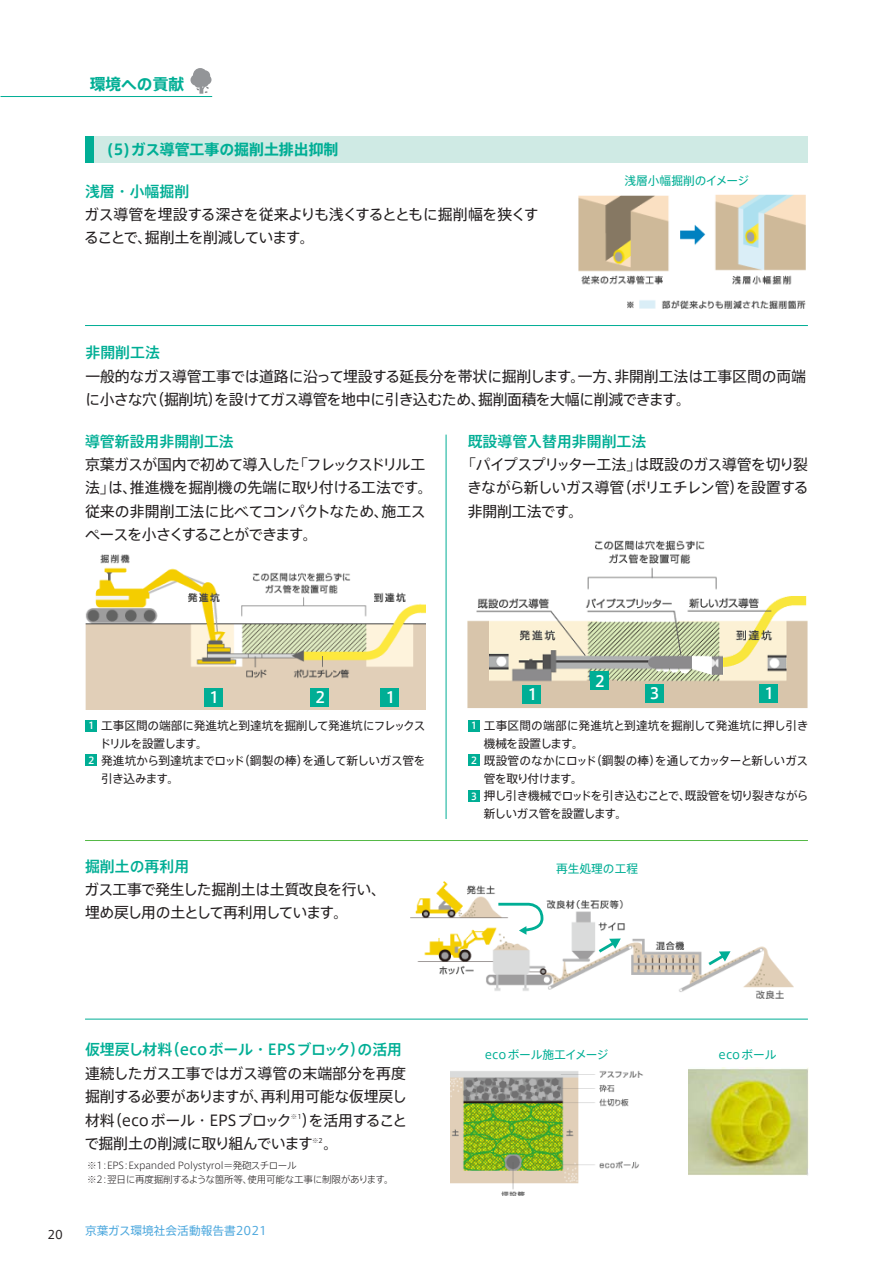
<style>
.page{position:relative;width:893px;height:1263px;background:#fff}
.page>*{position:absolute;margin:0;border:0;box-sizing:border-box;transform-origin:0 0}
.t1{font:700 15.75px "Axis Std";color:#00ae95}
.t2{font:500 15.3px "Axis Std";color:#fff}
.t3{font:14.85px/23.4px "Axis Std";letter-spacing:-.03em;color:#231f20}
.t4{font:500 14.85px "Axis Std";color:#00ae95}
.t5{font:700 14.85px "Axis Std";color:#00ae95}
.t6{font:11.7px/17.5px "Axis Std";letter-spacing:-.04em;color:#231f20}
.t7{font:11.7px "Axis Std";color:#00ae95}
.t8{font:11.7px "Axis Std";color:#4fa9de}
.t9{font:300 9.6px/13.8px "Axis Std";letter-spacing:-.025em;color:#231f20}
.t10{font:500 9.6px "Axis Std";color:#fff}
.t11{font:6.45px "Axis Std";color:#231f20}
</style>
<div class="page">
<div style="left:85px;top:136px;width:723px;height:27px;background:#cfeae4"></div>
<div style="left:85px;top:136px;width:9px;height:27px;background:#00ae95"></div>
<hr style="left:1px;top:96px;width:211px;height:1px;background:#00ae95">
<svg style="left:190px;top:68px;width:21px;height:25px"></svg>
<img style="left:468px;top:540px;width:340px;height:168px">
<img style="left:85px;top:554px;width:341px;height:155px">
<img style="left:451px;top:1070px;width:192px;height:126px">
<img style="left:689px;top:1068px;width:120px;height:108px">
<img style="left:578px;top:194px;width:227px;height:115px">
<div style="left:85px;top:720px;width:12px;height:11px;background:#00ae95"></div>
<div style="left:85px;top:754px;width:12px;height:12px;background:#00ae95"></div>
<div style="left:468px;top:720px;width:11px;height:11px;background:#00ae95"></div>
<div style="left:468px;top:754px;width:11px;height:12px;background:#00ae95"></div>
<div style="left:468px;top:790px;width:11px;height:12px;background:#00ae95"></div>
<hr style="left:85px;top:325px;width:723px;height:1px;background:#00ae95">
<hr style="left:446px;top:435px;width:1px;height:384px;background:#00ae95">
<hr style="left:85px;top:840px;width:723px;height:1px;background:#56b947">
<hr style="left:85px;top:1019px;width:723px;height:1px;background:#00ae95">
<div style="left:381px;top:688px;width:18px;height:19px;background:#00ae95"></div>
<div style="left:205px;top:688px;width:18px;height:19px;background:#00ae95"></div>
<div style="left:310px;top:688px;width:19px;height:19px;background:#00ae95"></div>
<div style="left:590px;top:671px;width:19px;height:19px;background:#00ae95"></div>
<div style="left:523px;top:685px;width:18px;height:19px;background:#00ae95"></div>
<div style="left:645px;top:684px;width:18px;height:18px;background:#00ae95"></div>
<div style="left:759px;top:684px;width:19px;height:18px;background:#00ae95"></div>
<img style="left:410px;top:881px;width:383px;height:117px">
<svg style="left:496px;top:901px;width:49px;height:34px"></svg>
<svg style="left:596px;top:938px;width:25px;height:17px"></svg>
<svg style="left:705px;top:951px;width:25px;height:17px"></svg>
<p class="t1" style="left:90px;top:72px;width:96px">環境への貢献</p>
<p class="t5" style="left:107px;top:138px;width:233px">(5)ガス導管工事の掘削土排出抑制</p>
<p class="t4" style="left:85px;top:180px;width:121px">浅層・小幅掘削　</p>
<p class="t3" style="left:84px;top:202px;width:456px">ガス導管を埋設する深さを従来よりも浅くするとともに掘削幅を狭くすることで、掘削土を削減しています。</p>
<p class="t7" style="left:625px;top:172px;width:126px">浅層小幅掘削のイメージ</p>
<p class="t4" style="left:85px;top:342px;width:91px">非開削工法　</p>
<p class="t3" style="left:85px;top:363px;width:722px">一般的なガス導管工事では道路に沿って埋設する延長分を帯状に掘削します。一方、非開削工法は工事区間の両端に小さな穴（掘削坑）を設けてガス導管を地中に引き込むため、掘削面積を大幅に削減できます。</p>
<p class="t4" style="left:85px;top:430px;width:165px">導管新設用非開削工法　</p>
<p class="t3" style="left:85px;top:452px;width:349px">京葉ガスが国内で初めて導入した「フレックスドリル工法」は、推進機を掘削機の先端に取り付ける工法です。従来の非開削工法に比べてコンパクトなため、施工スペースを小さくすることができます。</p>
<p class="t4" style="left:468px;top:430px;width:195px">既設導管入替用非開削工法　</p>
<p class="t3" style="left:467px;top:452px;width:343px;text-align:justify;text-indent:-6px">「パイプスプリッター工法」は既設のガス導管を切り裂きながら新しいガス導管（ポリエチレン管）を設置する非開削工法です。</p>
<p class="t2" style="left:209px;top:686px;width:12px">1</p>
<p class="t2" style="left:315px;top:686px;width:12px">2</p>
<p class="t2" style="left:385px;top:686px;width:12px">1</p>
<p class="t6" style="left:99px;top:716px;width:328px">工事区間の端部に発進坑と到達坑を掘削して発進坑にフレックスドリルを設置します。<br>発進坑から到達坑までロッド（鋼製の棒）を通して新しいガス管を引き込みます。</p>
<p class="t10" style="left:88px;top:718px;width:8px">1</p>
<p class="t10" style="left:88px;top:753px;width:8px">2</p>
<p class="t4" style="left:85px;top:855px;width:121px">掘削土の再利用　</p>
<p class="t3" style="left:84px;top:877px;width:303px">ガス工事で発生した掘削土は土質改良を行い、埋め戻し用の土として再利用しています。</p>
<p class="t2" style="left:595px;top:669px;width:12px">2</p>
<p class="t2" style="left:527px;top:683px;width:12px">1</p>
<p class="t2" style="left:649px;top:682px;width:12px">3</p>
<p class="t2" style="left:764px;top:682px;width:12px">1</p>
<p class="t6" style="left:484px;top:716px;width:326px">工事区間の端部に発進坑と到達坑を掘削して発進坑に押し引き機械を設置します。<br>既設管のなかにロッド（鋼製の棒）を通してカッターと新しいガス管を取り付けます。<br>押し引き機械でロッドを引き込むことで、既設管を切り裂きながら新しいガス管を設置します。</p>
<p class="t10" style="left:471px;top:718px;width:8px">1</p>
<p class="t10" style="left:471px;top:753px;width:8px">2</p>
<p class="t10" style="left:471px;top:789px;width:8px">3</p>
<p class="t7" style="left:556px;top:860px;width:83px">再生処理の工程</p>
<p class="t4" style="left:85px;top:1038px;width:333px">仮埋戻し材料（ecoボール・EPSブロック）の活用　</p>
<p class="t3" style="left:85px;top:1060px;width:323px;text-align:justify">連続したガス工事ではガス導管の末端部分を再度掘削する必要がありますが、再利用可能な仮埋戻し材料（ecoボール・EPSブロック</p>
<p class="t3" style="left:84px;top:1107px;width:324px;text-indent:217px">）を活用することで掘削土の削減に取り組んでいます</p>
<p class="t11" style="left:291px;top:1112px;width:14px">※１</p>
<p class="t11" style="left:312px;top:1135px;width:12px">※2</p>
<p class="t3" style="left:323px;top:1131px;width:16px">。</p>
<p class="t9" style="left:87px;top:1157px;width:308px">※1：EPS：Expanded Polystyrol＝発砲スチロール<br>※2：翌日に再度掘削するような箇所等、使用可能な工事に制限があります。</p>
<p class="t6" style="left:47px;top:1225px;width:17px">20</p>
<p class="t8" style="left:85px;top:1222px;width:183px">京葉ガス環境社会活動報告書2021</p>
<p class="t7" style="left:485px;top:1046px;width:125px">ecoボール施工イメージ</p>
<p class="t7" style="left:719px;top:1046px;width:59px">ecoボール</p>
</div>
